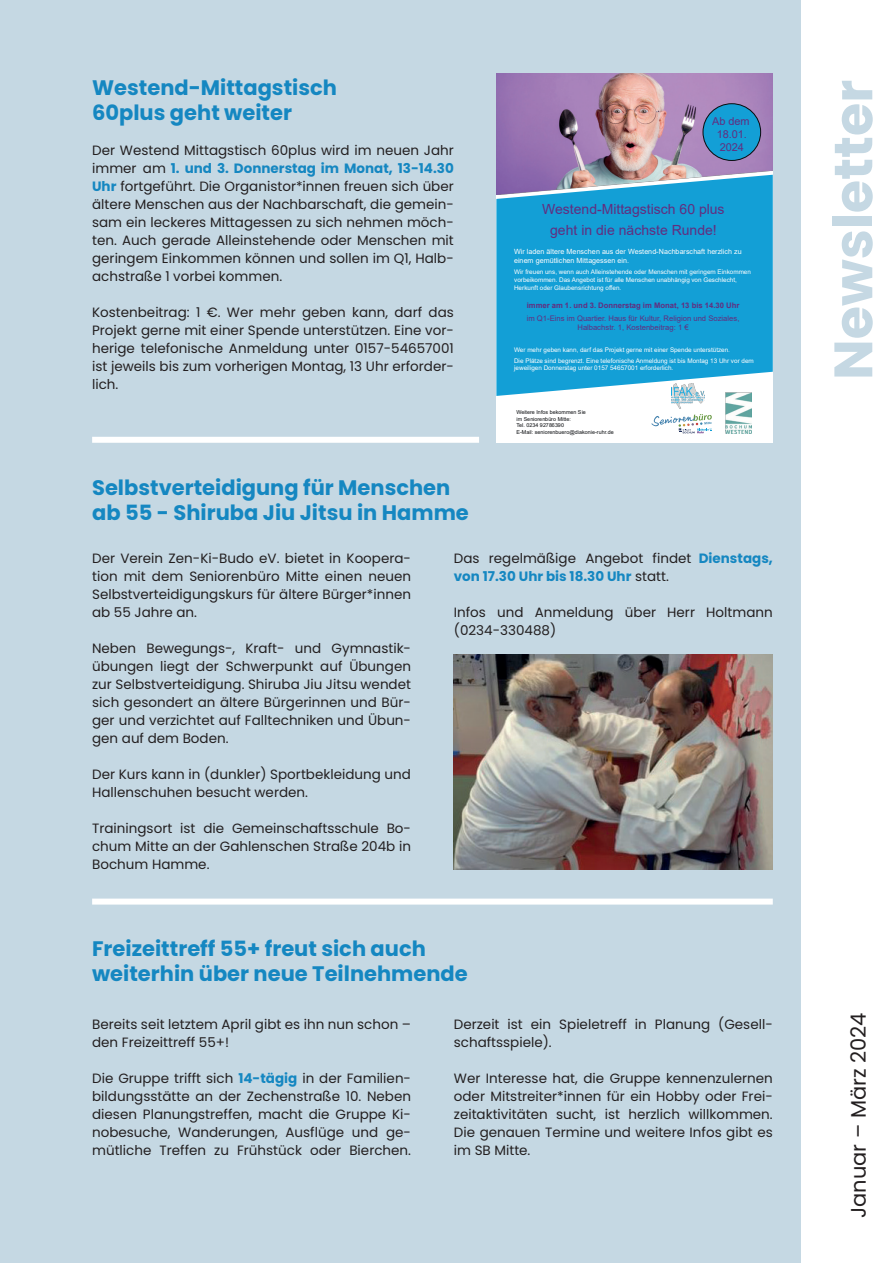
<style>
.page{position:relative;width:893px;height:1263px;background:#fff}
.page>*{position:absolute;margin:0;border:0;box-sizing:border-box;transform-origin:0 0}
.t1{font:700 54px "Poppins";color:#c5d8e3}
.t2{font:700 21px/25.2px "Poppins";color:#1587c1}
.t3{font:21px "Poppins";color:#231f20}
.t4{font:13.95px/21px "Arial";color:#622d7f;text-align:center}
.t5{font:13.5px/18px "Poppins";color:#231f20;text-align:justify}
.t6{font:10.95px/13px "Arial";letter-spacing:-.005em;color:#622d7f;text-align:center}
.t7{font:7.65px/9.3px "Arial";letter-spacing:-.005em;color:#622d7f;text-align:center}
.t8{font:700 7.65px "Arial";color:#622d7f}
.t9{font:7.2px/9px "Arial";letter-spacing:.005em;color:#fffefe}
.t10{font:6.3px/7.8px "Arial";letter-spacing:.01em;color:#fffefe}
.t11{font:5.4px/6.4px "Arial";letter-spacing:-.005em;color:#090b0e}
.s1{font-weight:700;color:#1587c1}
</style>
<div class="page">
<div style="left:0;top:0;width:801px;height:1263px;background:#c5d8e3"></div>
<div style="left:496px;top:73px;width:277px;height:370px;background:#fff"></div>
<svg style="left:496px;top:194px;width:277px;height:202px;background:#31abdb"></svg>
<img style="left:496px;top:73px;width:277px;height:121px">
<div style="left:499px;top:201px;width:269px;height:47px;background:#139fd6"></div>
<img style="left:514px;top:247px;width:245px;height:147px">
<div style="left:516px;top:301px;width:234px;height:36px;background:#139fd6"></div>
<img style="left:516px;top:359px;width:102px;height:8px">
<svg style="left:516px;top:392px;width:3px;height:4px"></svg>
<svg style="left:651px;top:414px;width:61px;height:19px"></svg>
<img style="left:651px;top:428px;width:24px;height:5px">
<img style="left:672px;top:384px;width:32px;height:24px">
<img style="left:725px;top:392px;width:27px;height:41px">
<div style="left:703px;top:104px;width:58px;height:56px;background:#139fd6;border-radius:50%"></div>
<div style="left:703px;top:103px;width:58px;height:58px;border:1px solid #090b0e;border-radius:50%"></div>
<img style="left:754px;top:115px;width:11px;height:13px">
<div style="left:92px;top:437px;width:387px;height:6px;background:#fff"></div>
<div style="left:92px;top:898px;width:681px;height:6px;background:#fff"></div>
<img style="left:454px;top:654px;width:319px;height:215px">
<h2 class="t2" style="left:92px;top:75px;width:246px">Westend-Mittagstisch<br>60plus geht weiter</h2>
<p class="t5" style="left:92px;top:141px;width:363px">Der Westend Mittagstisch 60plus wird im neuen Jahr immer am <span class="s1">1. und 3. Donnerstag im Monat, 13-14.30<br>Uhr</span> fortgeführt. Die Organistor*innen freuen sich über ältere Menschen aus der Nachbarschaft, die gemein&shy;sam ein leckeres Mittagessen zu sich nehmen möch&shy;ten. Auch gerade Alleinstehende oder Menschen mit geringem Einkommen können und sollen im Q1, Halb&shy;achstraße 1 vorbei kommen.</p>
<p class="t5" style="left:92px;top:303px;width:363px">Kostenbeitrag: 1 €. Wer mehr geben kann, darf das Projekt gerne mit einer Spende unterstützen. Eine vor&shy;herige telefonische Anmeldung unter 0157-54657001 ist jeweils bis zum vorherigen Montag, 13 Uhr erforder&shy;lich.</p>
<h2 class="t2" style="left:92px;top:475px;width:378px">Selbstverteidigung für Menschen ab 55 - Shiruba Jiu Jitsu in Hamme</h2>
<p class="t6" style="left:712px;top:115px;width:39px">Ab dem<br>18.01.<br>2024</p>
<p class="t4" style="left:542px;top:198px;width:184px">Westend-Mittagstisch 60 plus geht in die nächste Runde!</p>
<p class="t9" style="left:514px;top:247px;width:229px">Wir laden ältere Menschen aus der Westend-Nachbarschaft herzlich zu einem gemütlichen Mittagessen ein.</p>
<p class="t10" style="left:514px;top:268px;width:238px">Wir freuen uns, wenn auch Alleinstehende oder Menschen mit geringem Einkommen vorbeikommen. Das Angebot ist für alle Menschen unabhängig von Geschlecht,<br>Herkunft oder Glaubensrichtung offen.</p>
<p class="t8" style="left:527px;top:300px;width:214px">immer am 1. und 3. Donnerstag im Monat, 13 bis 14.30 Uhr</p>
<p class="t7" style="left:527px;top:314px;width:214px">im Q1-Eins im Quartier. Haus für Kultur, Religion und Soziales,<br>Halbachstr. 1, Kostenbeitrag: 1 €</p>
<p class="t10" style="left:514px;top:344px;width:241px;line-height:10.9px">Wer mehr geben kann, darf das Projekt gerne mit einer Spende unterstützen.<br>Die Plätze sind begrenzt. Eine telefonische Anmeldung ist bis Montag 13 Uhr vor dem</p>
<p class="t10" style="left:514px;top:364px;width:161px">jeweiligen Donnerstag unter 0157 54657001 erforderlich.</p>
<p class="t11" style="left:516px;top:409px;width:99px">Weitere Infos bekommen Sie<br>im Seniorenbüro Mitte:<br>Tel. 0234 92786390<br>E-Mail: seniorenbuero@diakonie-ruhr.de</p>
<p class="t5" style="left:92px;top:550px;width:320px">Der Verein Zen-Ki-Budo eV. bietet in Koopera&shy;tion mit dem Seniorenbüro Mitte einen neuen Selbstverteidigungskurs für ältere Bürger*innen ab 55 Jahre an.</p>
<p class="t5" style="left:92px;top:640px;width:320px">Neben Bewegungs-, Kraft- und Gymnastik&shy;übungen liegt der Schwerpunkt auf Übungen zur Selbstverteidigung. Shiruba Jiu Jitsu wendet sich gesondert an ältere Bürgerinnen und Bür&shy;ger und verzichtet auf Falltechniken und Übun&shy;gen auf dem Boden.</p>
<p class="t5" style="left:92px;top:766px;width:320px">Der Kurs kann in (dunkler) Sportbekleidung und<br>Hallenschuhen besucht werden.</p>
<p class="t5" style="left:92px;top:820px;width:320px">Trainingsort ist die Gemeinschaftsschule Bo&shy;chum Mitte an der Gahlenschen Straße 204b in Bochum Hamme.</p>
<p class="t5" style="left:454px;top:550px;width:320px">Das regelmäßige Angebot findet <span class="s1">Dienstags, von 17.30 Uhr bis 18.30 Uhr</span> statt.</p>
<p class="t5" style="left:454px;top:604px;width:320px">Infos und Anmeldung über Herr Holtmann (0234-330488)</p>
<h2 class="t2" style="left:92px;top:936px;width:377px">Freizeittreff 55+ freut sich auch weiterhin über neue Teilnehmende</h2>
<p class="t5" style="left:92px;top:1016px;width:320px">Bereits seit letztem April gibt es ihn nun schon – den Freizeittreff 55+!</p>
<p class="t5" style="left:92px;top:1070px;width:320px">Die Gruppe trifft sich <span class="s1">14-tägig</span> in der Familien&shy;bildungsstätte an der Zechenstraße 10. Neben diesen Planungstreffen, macht die Gruppe Ki&shy;nobesuche, Wanderungen, Ausflüge und ge&shy;mütliche Treffen zu Frühstück oder Bierchen.</p>
<p class="t5" style="left:454px;top:1016px;width:320px">Derzeit ist ein Spieletreff in Planung (Gesell&shy;schaftsspiele).</p>
<p class="t5" style="left:454px;top:1070px;width:320px">Wer Interesse hat, die Gruppe kennenzulernen oder Mitstreiter*innen für ein Hobby oder Frei&shy;zeitaktivitäten sucht, ist herzlich willkommen.<br>Die genauen Termine und weitere Infos gibt es im SB Mitte.</p>
<h1 class="t1" style="left:822px;top:380px;width:302px;rotate:-90deg">Newsletter</h1>
<h2 class="t3" style="left:846px;top:1218px;width:207px;rotate:-90deg">Januar – März 2024</h2>
</div>
